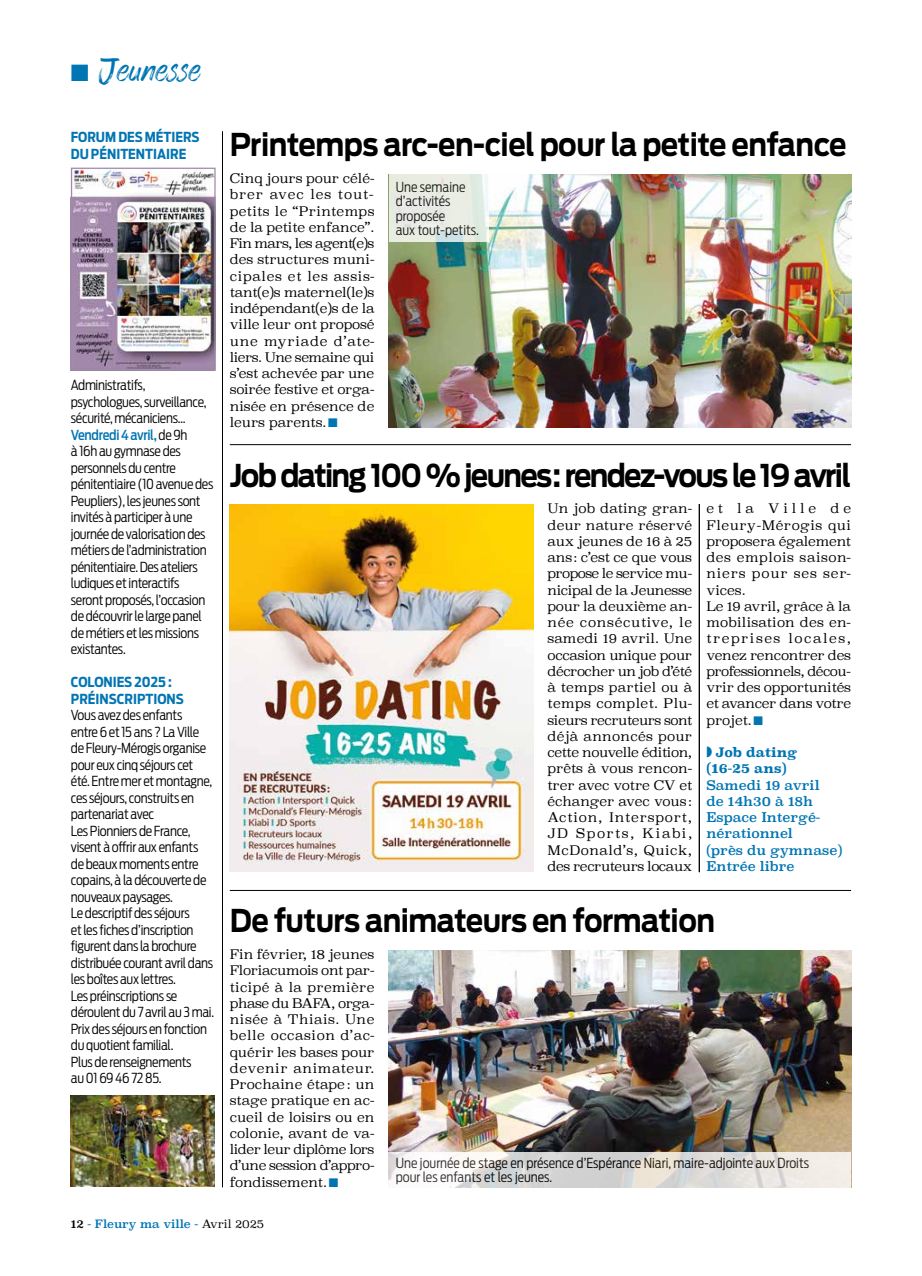
<style>
.page{position:relative;width:922px;height:1276px;background:#fff}
.page>*{position:absolute;margin:0;border:0;box-sizing:border-box;transform-origin:0 0}
.t1{font:33.75px "Enjoythe Ride";color:#0075b3}
.t2{font:700 31.25px "Antenna";letter-spacing:-.03em;color:#000;scale:.9 1}
.t3{font:700 31.25px "Antenna";letter-spacing:-.06em;color:#000;scale:.9 1}
.t4{font:300 13.75px/16.5px "Antenna Cond";letter-spacing:-.02em;color:#000}
.t5{font:300 13.75px/14.4px "Antenna Cond";color:#000}
.t6{font:700 13.75px/16.5px "Antenna Cond";color:#0075b3}
.t7{font:300 13.12px/16.2px "Superclarendon";letter-spacing:-.01em;color:#000;text-align:justify}
.t8{font:13.12px/16.2px "Superclarendon";color:#0075b3}
.t9{font:700 13.12px/16.2px "Superclarendon";color:#0075b3}
.t10{font:11.25px "Superclarendon";letter-spacing:-.01em;color:#0075b3}
.s1{font-weight:500;color:#0075b3}
.s2{color:#0075b3}
.s3{color:#000}
.s4{font-weight:300;color:#000}
</style>
<div class="page">
<img style="left:388px;top:174px;width:462px;height:254px">
<img style="left:388px;top:950px;width:462px;height:202px">
<hr style="left:699px;top:504px;width:1px;height:368px;background:#000">
<img style="left:230px;top:504px;width:303px;height:368px">
<img style="left:73px;top:170px;width:140px;height:198px">
<div style="left:71px;top:168px;width:144px;height:202px;border:1px solid #a288aa"></div>
<img style="left:70px;top:1095px;width:145px;height:91px">
<hr style="left:222px;top:131px;width:1px;height:1056px;background:#000">
<hr style="left:230px;top:444px;width:620px;height:1px;background:#000">
<hr style="left:230px;top:890px;width:620px;height:1px;background:#000">
<svg style="left:388px;top:174px;width:100px;height:68px;background:#e5eae2"></svg>
<svg style="left:388px;top:1152px;width:462px;height:35px"></svg>
<h1 class="t1" style="left:71px;top:50px;width:131px">■ Jeunesse</h1>
<p class="t6" style="left:71px;top:129px;width:130px">FORUM DES MÉTIERS<br>DU PÉNITENTIAIRE</p>
<p class="t4" style="left:71px;top:377px;width:144px">Administratifs, psychologues, surveillance, sécurité, mécaniciens…<br><span class="s1">Vendredi 4 avril,</span> de 9h<br>à 16h au gymnase des personnels du centre pénitentiaire (10 avenue des<br>Peupliers), les jeunes sont invités à participer à une journée de valorisation des métiers de l’administration pénitentiaire. Des ateliers ludiques et interactifs seront proposés, l’occasion de découvrir le large panel de métiers et les missions existantes.</p>
<p class="t6" style="left:71px;top:674px;width:114px">COLONIES 2025 :<br>PRÉINSCRIPTIONS</p>
<p class="t4" style="left:71px;top:707px;width:145px">Vous avez des enfants<br>entre 6 et 15 ans ? La Ville de Fleury-Mérogis organise pour eux cinq séjours cet été. Entre mer et montagne, ces séjours, construits en partenariat avec<br>Les Pionniers de France, visent à offrir aux enfants de beaux moments entre copains, à la découverte de nouveaux paysages.<br>Le descriptif des séjours<br>et les fiches d’inscription figurent dans la brochure distribuée courant avril dans les boîtes aux lettres.<br>Les préinscriptions se déroulent du 7 avril au 3 mai.<br>Prix des séjours en fonction du quotient familial.<br>Plus de renseignements<br>au 01 69 46 72 85.</p>
<h2 class="t2" style="left:230px;top:126px;width:686px">Printemps arc-en-ciel pour la petite enfance</h2>
<p class="t7" style="left:230px;top:171px;width:146px">Cinq jours pour célé&shy;brer avec les tout&shy;petits le “Printemps de la petite enfance”.<br>Fin mars, les agent(e)s des structures muni&shy;cipales et les assis&shy;tant(e)s maternel(le)s indépendant(e)s de la ville leur ont proposé une myriade d’ate&shy;liers. Une semaine qui s’est achevée par une soirée festive et orga&shy;nisée en présence de leurs parents.<span class="s2">■</span></p>
<p class="t5" style="left:395px;top:180px;width:85px">Une semaine d’activités proposée<br>aux tout-petits.</p>
<h2 class="t3" style="left:230px;top:456px;width:691px">Job dating 100 % jeunes: rendez-vous le 19 avril</h2>
<p class="t7" style="left:547px;top:501px;width:146px">Un job dating gran&shy;deur nature réservé aux jeunes de 16 à 25 ans: c’est ce que vous propose le service mu&shy;nicipal de la Jeunesse pour la deuxième an&shy;née consécutive, le samedi 19 avril. Une occasion unique pour décrocher un job d’été à temps partiel ou à temps complet. Plu&shy;sieurs recruteurs sont déjà annoncés pour cette nouvelle édition, prêts à vous rencon&shy;trer avec votre CV et échanger avec vous:<br>Action, Intersport, JD Sports, Kiabi, McDonald’s, Quick, des recruteurs locaux</p>
<p class="t7" style="left:706px;top:501px;width:146px;text-align:left">et la Ville de<br>Fleury-Mérogis qui proposera également des emplois saison&shy;niers pour ses ser&shy;vices.<br>Le 19 avril, grâce à la mobilisation des en&shy;treprises locales, venez rencontrer des professionnels, décou&shy;vrir des opportunités et avancer dans votre projet.<span class="s2">■</span></p>
<p class="t9" style="left:706px;top:745px;width:92px">◗ Job dating (16-25 ans)</p>
<p class="t8" style="left:706px;top:778px;width:137px">Samedi 19 avril<br>de 14h30 à 18h<br>Espace Intergé&shy;nérationnel<br>(près du gymnase)<br>Entrée libre</p>
<h2 class="t2" style="left:230px;top:902px;width:540px">De futurs animateurs en formation</h2>
<p class="t7" style="left:230px;top:947px;width:146px">Fin février, 18 jeunes Floriacumois ont par&shy;ticipé à la première phase du BAFA, orga&shy;nisée à Thiais. Une belle occasion d’ac&shy;quérir les bases pour devenir animateur.<br>Prochaine étape: un stage pratique en ac&shy;cueil de loisirs ou en colonie, avant de va&shy;lider leur diplôme lors d’une session d’appro&shy;fondissement.<span class="s2">■</span></p>
<p class="t5" style="left:395px;top:1155px;width:415px">Une journée de stage en présence d’Espérance Niari, maire-adjointe aux Droits pour les enfants et les jeunes.</p>
<p class="t10" style="left:71px;top:1216px;width:194px"><span class="s3">12</span> - Fleury ma ville - <span class="s4">Avril 2025</span></p>
</div>
